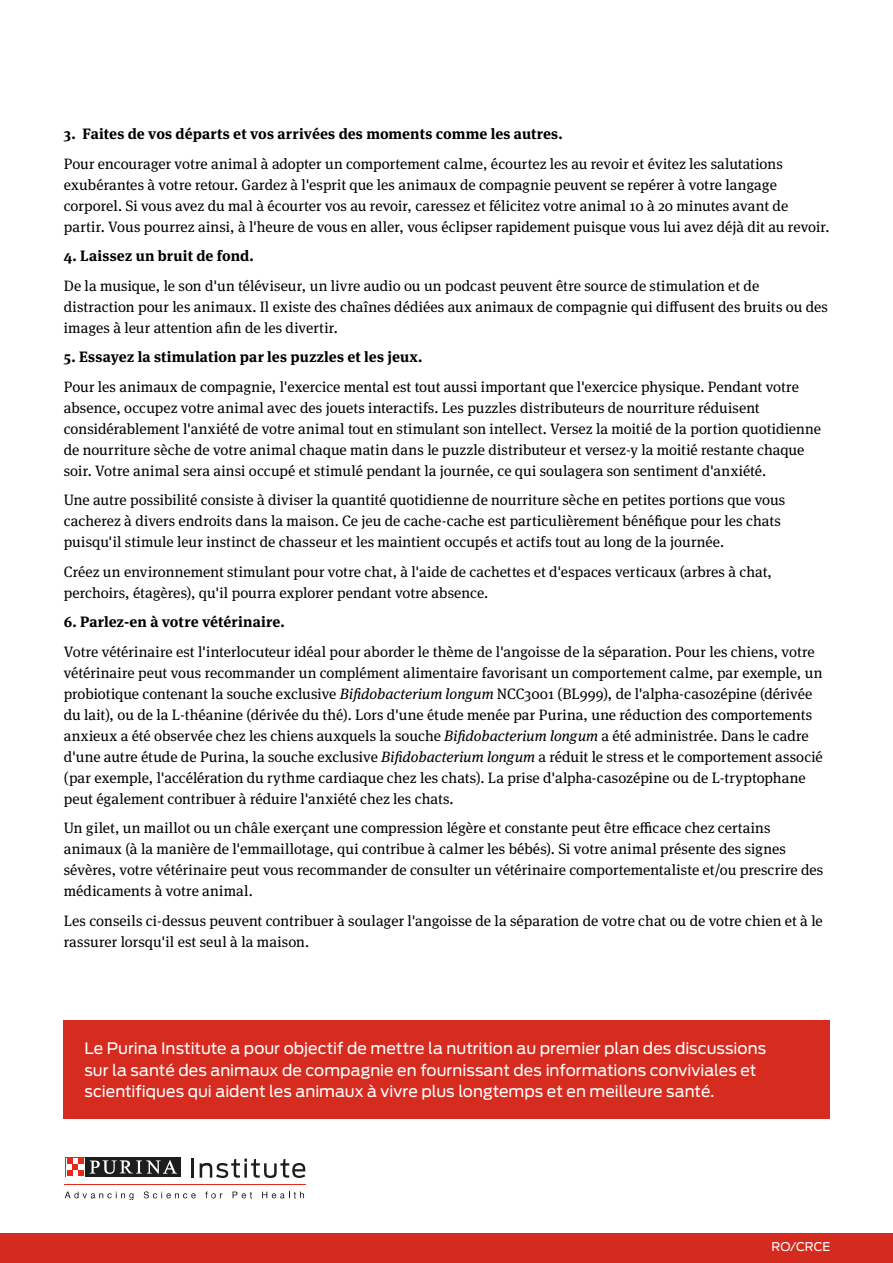
<style>
.page{position:relative;width:893px;height:1263px;background:#fff}
.page>*{position:absolute;margin:0;border:0;box-sizing:border-box;transform-origin:0 0}
.t1{font:15.75px/21.8px "Antenna";color:#fff}
.t2{font:15px/21px "Meta Serif Pro";color:#000}
.t3{font:700 15px "Meta Serif Pro";letter-spacing:.005em;color:#000}
.t4{font:12px "Antenna";color:#fff}
.s1{font-style:italic}
</style>
<div class="page">
<div style="left:0;top:1233px;width:893px;height:30px;background:#d52b1e"></div>
<hr style="left:65px;top:1184px;width:241px;height:1px;background:#e52a1b">
<svg style="left:192px;top:1158px;width:2px;height:19px"></svg>
<svg style="left:200px;top:1158px;width:105px;height:20px"></svg>
<svg style="left:65px;top:1191px;width:68px;height:9px"></svg>
<svg style="left:144px;top:1191px;width:52px;height:7px"></svg>
<svg style="left:205px;top:1191px;width:17px;height:7px"></svg>
<svg style="left:233px;top:1191px;width:19px;height:7px"></svg>
<svg style="left:262px;top:1191px;width:42px;height:7px"></svg>
<div style="left:65px;top:1157px;width:21px;height:20px;background:#1d1d1b"></div>
<svg style="left:65px;top:1157px;width:20px;height:20px"></svg>
<div style="left:86px;top:1157px;width:95px;height:20px;background:#1d1d1b"></div>
<svg style="left:90px;top:1160px;width:87px;height:14px"></svg>
<svg style="left:66px;top:1158px;width:18px;height:18px"></svg>
<svg style="left:67px;top:1158px;width:17px;height:17px"></svg>
<div style="left:63px;top:1020px;width:767px;height:99px;background:#d62b1f"></div>
<p class="t3" style="left:64px;top:122px;width:500px">3. Faites de vos départs et vos arrivées des moments comme les autres.</p>
<p class="t2" style="left:64px;top:152px;width:767px">Pour encourager votre animal à adopter un comportement calme, écourtez les au revoir et évitez les salutations exubérantes à votre retour. Gardez à l'esprit que les animaux de compagnie peuvent se repérer à votre langage corporel. Si vous avez du mal à écourter vos au revoir, caressez et félicitez votre animal 10 à 20 minutes avant de partir. Vous pourrez ainsi, à l'heure de vous en aller, vous éclipser rapidement puisque vous lui avez déjà dit au revoir.</p>
<p class="t3" style="left:64px;top:244px;width:192px">4. Laissez un bruit de fond.</p>
<p class="t2" style="left:64px;top:274px;width:766px">De la musique, le son d'un téléviseur, un livre audio ou un podcast peuvent être source de stimulation et de distraction pour les animaux. Il existe des chaînes dédiées aux animaux de compagnie qui diffusent des bruits ou des images à leur attention afin de les divertir.</p>
<p class="t3" style="left:64px;top:345px;width:360px">5. Essayez la stimulation par les puzzles et les jeux.</p>
<p class="t2" style="left:64px;top:375px;width:759px">Pour les animaux de compagnie, l'exercice mental est tout aussi important que l'exercice physique. Pendant votre absence, occupez votre animal avec des jouets interactifs. Les puzzles distributeurs de nourriture réduisent considérablement l'anxiété de votre animal tout en stimulant son intellect. Versez la moitié de la portion quotidienne de nourriture sèche de votre animal chaque matin dans le puzzle distributeur et versez-y la moitié restante chaque soir. Votre animal sera ainsi occupé et stimulé pendant la journée, ce qui soulagera son sentiment d'anxiété.</p>
<p class="t2" style="left:64px;top:489px;width:723px">Une autre possibilité consiste à diviser la quantité quotidienne de nourriture sèche en petites portions que vous cacherez à divers endroits dans la maison. Ce jeu de cache-cache est particulièrement bénéfique pour les chats puisqu'il stimule leur instinct de chasseur et les maintient occupés et actifs tout au long de la journée.</p>
<p class="t2" style="left:64px;top:560px;width:710px">Créez un environnement stimulant pour votre chat, à l'aide de cachettes et d'espaces verticaux (arbres à chat, perchoirs, étagères), qu'il pourra explorer pendant votre absence.</p>
<p class="t3" style="left:64px;top:610px;width:223px">6. Parlez-en à votre vétérinaire.</p>
<p class="t2" style="left:64px;top:640px;width:760px">Votre vétérinaire est l'interlocuteur idéal pour aborder le thème de l'angoisse de la séparation. Pour les chiens, votre vétérinaire peut vous recommander un complément alimentaire favorisant un comportement calme, par exemple, un probiotique contenant la souche exclusive <span class="s1">Bifidobacterium longum</span> NCC3001 (BL999), de l'alpha-casozépine (dérivée du lait), ou de la L-théanine (dérivée du thé). Lors d'une étude menée par Purina, une réduction des comportements anxieux a été observée chez les chiens auxquels la souche <span class="s1">Bifidobacterium longum</span> a été administrée. Dans le cadre d'une autre étude de Purina, la souche exclusive <span class="s1">Bifidobacterium longum</span> a réduit le stress et le comportement associé (par exemple, l'accélération du rythme cardiaque chez les chats). La prise d'alpha-casozépine ou de L-tryptophane peut également contribuer à réduire l'anxiété chez les chats.</p>
<p class="t2" style="left:64px;top:817px;width:761px">Un gilet, un maillot ou un châle exerçant une compression légère et constante peut être efficace chez certains animaux (à la manière de l'emmaillotage, qui contribue à calmer les bébés). Si votre animal présente des signes sévères, votre vétérinaire peut vous recommander de consulter un vétérinaire comportementaliste et/ou prescrire des médicaments à votre animal.</p>
<p class="t2" style="left:64px;top:909px;width:760px">Les conseils ci-dessus peuvent contribuer à soulager l'angoisse de la séparation de votre chat ou de votre chien et à le rassurer lorsqu'il est seul à la maison.</p>
<p class="t1" style="left:85px;top:1037px;width:683px">Le Purina Institute a pour objectif de mettre la nutrition au premier plan des discussions sur la santé des animaux de compagnie en fournissant des informations conviviales et scientifiques qui aident les animaux à vivre plus longtemps et en meilleure santé.</p>
<p class="t4" style="left:771px;top:1239px;width:60px">RO/CRCE</p>
</div>
